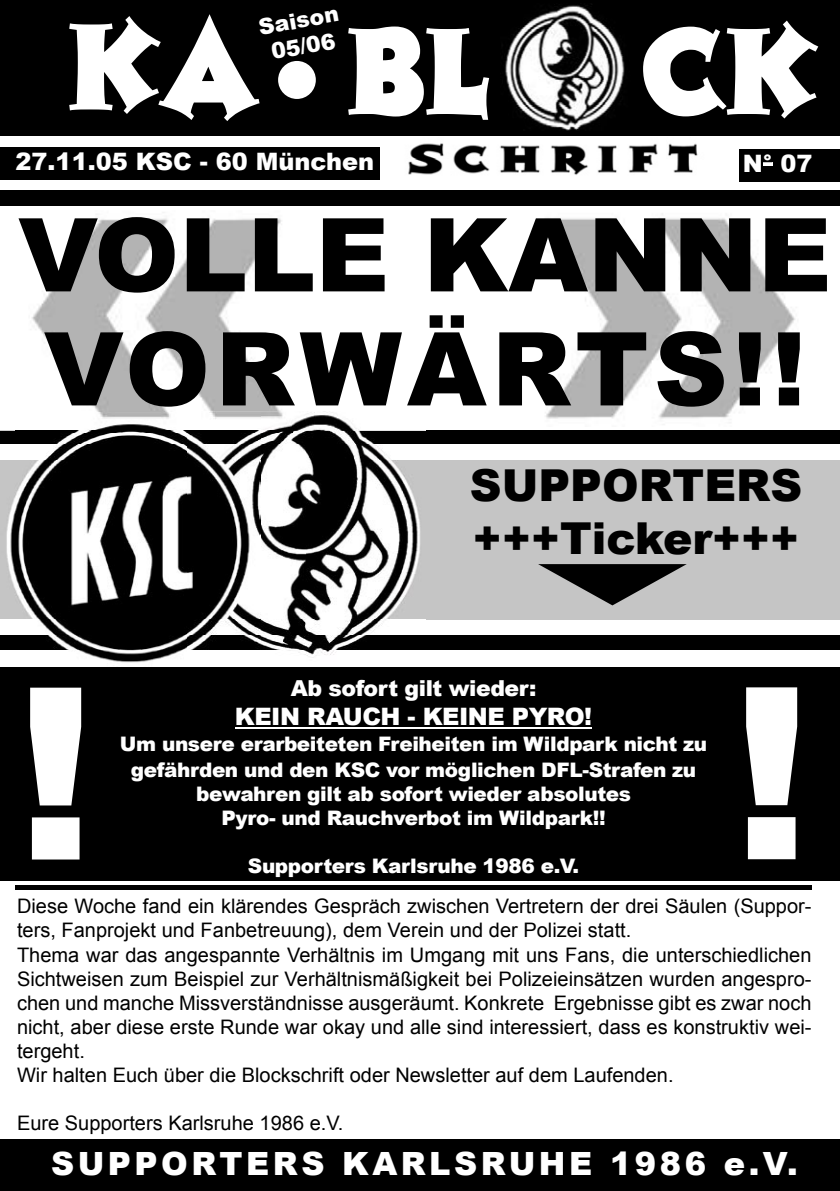
<style>
.page{position:relative;width:840px;height:1191px;background:#fff}
.page>*{position:absolute;margin:0;border:0;box-sizing:border-box;transform-origin:0 0}
.t1{font:900 240px "Arial";color:#fff}
.t2{font:110px "Checkpoint";color:#fff}
.t3{font:900 102px/114px "Arial";color:#000}
.t4{font:900 44px/52.8px "Arial";color:#000}
.t5{font:900 32px "Arial";color:#fff}
.t6{font:900 32px "Arial";letter-spacing:.11em;color:#fff}
.t7{font:900 24px "Arial";letter-spacing:-.02em;color:#fff}
.t8{font:900 24px "Arial";color:#fff}
.t9{font:900 22px/26.4px "Arial";letter-spacing:-.02em;color:#fff;text-align:center}
.t10{font:20px/24px "Arial";color:#000}
.t11{font:900 20px/26px "Arial";letter-spacing:-.02em;color:#fff;text-align:center}
</style>
<div class="page">
<img style="left:32px;top:218px;width:249px;height:193px">
<img style="left:544px;top:213px;width:251px;height:206px">
<div style="left:0;top:1140px;width:839px;height:51px;background:#000"></div>
<div style="left:0;top:147px;width:379px;height:32px;background:#000"></div>
<div style="left:739px;top:149px;width:100px;height:32px;background:#000"></div>
<div style="left:0;top:191px;width:839px;height:15px;background:#000"></div>
<img style="left:408px;top:143px;width:290px;height:32px">
<div style="left:0;top:0;width:839px;height:135px;background:#000"></div>
<div style="left:278px;top:61px;width:37px;height:38px;background:#fff;border-radius:50%"></div>
<img style="left:505px;top:5px;width:120px;height:125px">
<svg style="left:763px;top:162px;width:8px;height:4px"></svg>
<div style="left:0;top:431px;width:839px;height:15px;background:#000"></div>
<div style="left:0;top:634px;width:839px;height:15px;background:#000"></div>
<div style="left:0;top:458px;width:839px;height:162px;background:#c5c5c5"></div>
<div style="left:0;top:444px;width:839px;height:15px;background:#fff"></div>
<div style="left:0;top:619px;width:839px;height:15px;background:#fff"></div>
<img style="left:65px;top:411px;width:360px;height:20px">
<img style="left:260px;top:431px;width:165px;height:227px">
<img style="left:260px;top:431px;width:32px;height:1px">
<img style="left:0;top:430px;width:65px;height:1px">
<img style="left:0;top:649px;width:185px;height:14px">
<img style="left:0;top:431px;width:187px;height:218px">
<img style="left:187px;top:412px;width:73px;height:238px">
<svg style="left:538px;top:564px;width:148px;height:41px"></svg>
<hr style="left:16px;top:885px;width:795px;height:4px;background:#000">
<div style="left:0;top:667px;width:839px;height:213px;background:#000"></div>
<hr style="left:235px;top:727px;width:356px;height:2px;background:#fff">
<p class="t9" style="left:256px;top:13px;width:82px;rotate:-10deg">Saison<br>05/06</p>
<h2 class="t2" style="left:66px;top:-18px;width:423px">KA BL</h2>
<h2 class="t2" style="left:640px;top:-16px;width:175px">CK</h2>
<p class="t8" style="left:16px;top:144px;width:360px">27.11.05 KSC - 60 München</p>
<p class="t7" style="left:742px;top:146px;width:71px">N° 07</p>
<h3 class="t3" style="left:18px;top:195px;width:814px">VOLLE KANNE<br>VORWÄRTS!!</h3>
<h3 class="t4" style="left:469px;top:457px;width:334px">SUPPORTERS +++Ticker+++</h3>
<h1 class="t1" style="left:16px;top:599px;width:81px">!</h1>
<p class="t9" style="left:290px;top:674px;width:247px">Ab sofort gilt wieder:</p>
<p class="t7" style="left:235px;top:699px;width:358px">KEIN RAUCH - KEINE PYRO!</p>
<p class="t11" style="left:120px;top:730px;width:588px">Um unsere erarbeiteten Freiheiten im Wildpark nicht zu gefährden und den KSC vor möglichen DFL-Strafen zu</p>
<p class="t11" style="left:196px;top:781px;width:436px;line-height:24px">bewahren gilt ab sofort wieder absolutes<br>Pyro- und Rauchverbot im Wildpark!!</p>
<p class="t11" style="left:248px;top:852px;width:332px">Supporters Karlsruhe 1986 e.V.</p>
<h1 class="t1" style="left:731px;top:599px;width:81px">!</h1>
<p class="t10" style="left:17px;top:894px;width:795px">Diese Woche fand ein klärendes Gespräch zwischen Vertretern der drei Säulen (Suppor&shy;ters, Fanprojekt und Fanbetreuung), dem Verein und der Polizei statt.<br>Thema war das angespannte Verhältnis im Umgang mit uns Fans, die unterschiedlichen Sichtweisen zum Beispiel zur Verhältnismäßigkeit bei Polizeieinsätzen wurden angespro&shy;chen und manche Missverständnisse ausgeräumt. Konkrete Ergebnisse gibt es zwar noch nicht, aber diese erste Runde war okay und alle sind interessiert, dass es konstruktiv wei&shy;tergeht.<br>Wir halten Euch über die Blockschrift oder Newsletter auf dem Laufenden.</p>
<p class="t10" style="left:17px;top:1110px;width:328px">Eure Supporters Karlsruhe 1986 e.V.</p>
<h3 class="t5" style="left:26px;top:1138px;width:788px">SUPPORTERS - mit uns gewinnt KARLSRUHE</h3>
<h3 class="t6" style="left:51px;top:1140px;width:747px">SUPPORTERS KARLSRUHE 1986 e.V.</h3>
</div>
